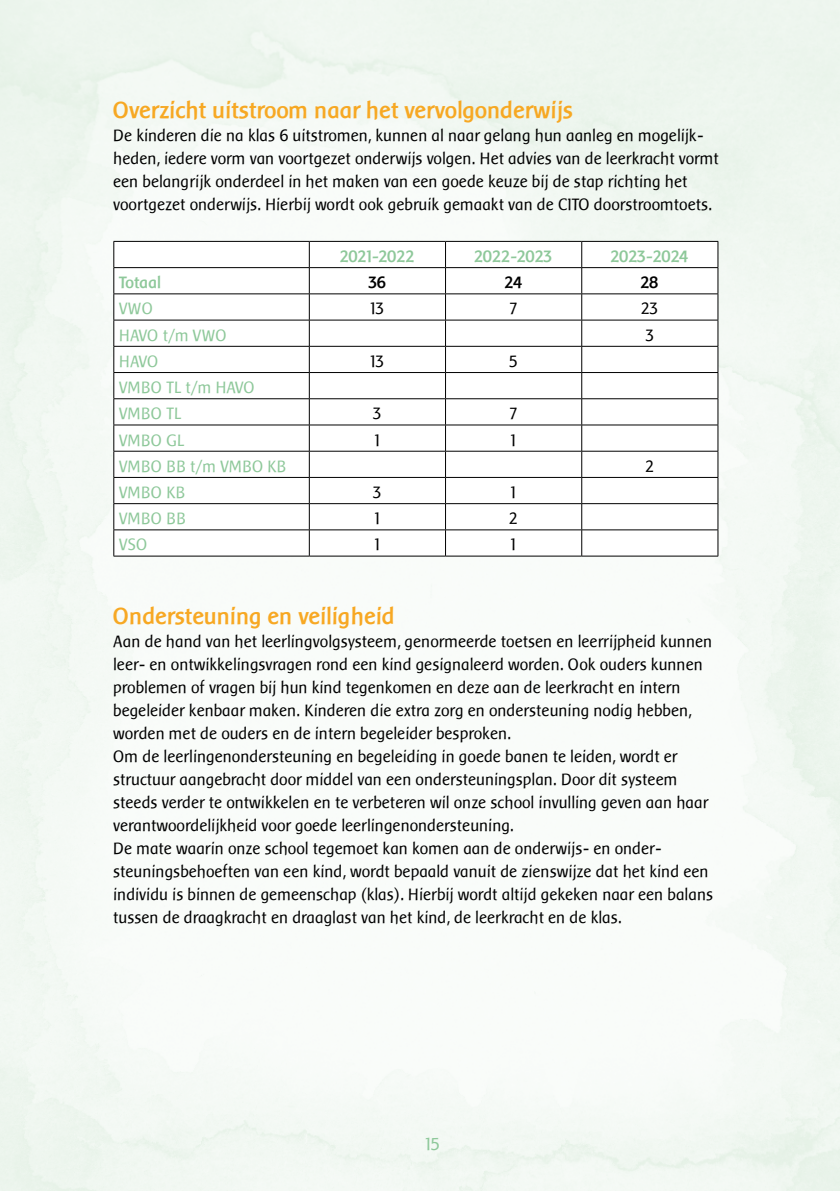
<style>
.page{position:relative;width:840px;height:1191px;background:#fff}
.page>*{position:absolute;margin:0;border:0;box-sizing:border-box;transform-origin:0 0}
.t1{font:700 24px "Baar Sophia";color:#f7a823}
.t2{font:18px "Baar Sophia";color:#8ec89a}
.t3{font:17px/23px "Baar Sophia";color:#000}
.t4{font:17px/26.2px "Baar Sophia";color:#8ec89a}
.t5{font:700 17px "Baar Sophia";letter-spacing:-.02em;color:#8ec89a}
.t6{font:700 17px "Baar Sophia";color:#000}
</style>
<div class="page">
<img style="left:0;top:0;width:839px;height:1191px">
<svg style="left:114px;top:242px;width:603px;height:314px"></svg>
<hr style="left:113px;top:241px;width:196px;height:1px;background:#000">
<hr style="left:309px;top:241px;width:136px;height:1px;background:#000">
<hr style="left:445px;top:241px;width:136px;height:1px;background:#000">
<hr style="left:581px;top:241px;width:136px;height:1px;background:#000">
<hr style="left:113px;top:267px;width:196px;height:1px;background:#000">
<hr style="left:309px;top:267px;width:136px;height:1px;background:#000">
<hr style="left:445px;top:267px;width:136px;height:1px;background:#000">
<hr style="left:581px;top:267px;width:136px;height:1px;background:#000">
<hr style="left:113px;top:293px;width:196px;height:1px;background:#000">
<hr style="left:309px;top:293px;width:136px;height:1px;background:#000">
<hr style="left:445px;top:293px;width:136px;height:1px;background:#000">
<hr style="left:581px;top:293px;width:136px;height:1px;background:#000">
<hr style="left:113px;top:320px;width:196px;height:1px;background:#000">
<hr style="left:309px;top:320px;width:136px;height:1px;background:#000">
<hr style="left:445px;top:320px;width:136px;height:1px;background:#000">
<hr style="left:581px;top:320px;width:136px;height:1px;background:#000">
<hr style="left:113px;top:346px;width:196px;height:1px;background:#000">
<hr style="left:309px;top:346px;width:136px;height:1px;background:#000">
<hr style="left:445px;top:346px;width:136px;height:1px;background:#000">
<hr style="left:581px;top:346px;width:136px;height:1px;background:#000">
<hr style="left:113px;top:372px;width:196px;height:1px;background:#000">
<hr style="left:309px;top:372px;width:136px;height:1px;background:#000">
<hr style="left:445px;top:372px;width:136px;height:1px;background:#000">
<hr style="left:581px;top:372px;width:136px;height:1px;background:#000">
<hr style="left:113px;top:398px;width:196px;height:1px;background:#000">
<hr style="left:309px;top:398px;width:136px;height:1px;background:#000">
<hr style="left:445px;top:398px;width:136px;height:1px;background:#000">
<hr style="left:581px;top:398px;width:136px;height:1px;background:#000">
<hr style="left:113px;top:424px;width:196px;height:1px;background:#000">
<hr style="left:309px;top:424px;width:136px;height:1px;background:#000">
<hr style="left:445px;top:424px;width:136px;height:1px;background:#000">
<hr style="left:581px;top:424px;width:136px;height:1px;background:#000">
<hr style="left:113px;top:451px;width:196px;height:1px;background:#000">
<hr style="left:309px;top:451px;width:136px;height:1px;background:#000">
<hr style="left:445px;top:451px;width:136px;height:1px;background:#000">
<hr style="left:581px;top:451px;width:136px;height:1px;background:#000">
<hr style="left:113px;top:477px;width:196px;height:1px;background:#000">
<hr style="left:309px;top:477px;width:136px;height:1px;background:#000">
<hr style="left:445px;top:477px;width:136px;height:1px;background:#000">
<hr style="left:581px;top:477px;width:136px;height:1px;background:#000">
<hr style="left:113px;top:503px;width:196px;height:1px;background:#000">
<hr style="left:309px;top:503px;width:136px;height:1px;background:#000">
<hr style="left:445px;top:503px;width:136px;height:1px;background:#000">
<hr style="left:581px;top:503px;width:136px;height:1px;background:#000">
<hr style="left:113px;top:529px;width:196px;height:1px;background:#000">
<svg style="left:113px;top:242px;width:1px;height:314px"></svg>
<hr style="left:309px;top:529px;width:136px;height:1px;background:#000">
<svg style="left:309px;top:242px;width:1px;height:314px"></svg>
<hr style="left:445px;top:529px;width:136px;height:1px;background:#000">
<svg style="left:445px;top:242px;width:1px;height:314px"></svg>
<hr style="left:581px;top:529px;width:136px;height:1px;background:#000">
<svg style="left:581px;top:242px;width:1px;height:314px"></svg>
<svg style="left:717px;top:242px;width:1px;height:314px"></svg>
<hr style="left:113px;top:556px;width:196px;height:1px;background:#000">
<hr style="left:309px;top:556px;width:136px;height:1px;background:#000">
<hr style="left:445px;top:556px;width:136px;height:1px;background:#000">
<hr style="left:581px;top:556px;width:136px;height:1px;background:#000">
<h1 class="t1" style="left:113px;top:97px;width:461px">Overzicht uitstroom naar het vervolgonderwijs</h1>
<p class="t3" style="left:113px;top:124px;width:607px">De kinderen die na klas 6 uitstromen, kunnen al naar gelang hun aanleg en mogelijk&shy;heden, iedere vorm van voortgezet onderwijs volgen. Het advies van de leerkracht vormt een belangrijk onderdeel in het maken van een goede keuze bij de stap richting het voortgezet onderwijs. Hierbij wordt ook gebruik gemaakt van de CITO doorstroomtoets.</p>
<p class="t5" style="left:340px;top:247px;width:76px">2021-2022</p>
<p class="t5" style="left:474px;top:247px;width:79px">2022-2023</p>
<p class="t5" style="left:610px;top:247px;width:79px">2023-2024</p>
<p class="t5" style="left:119px;top:273px;width:43px">Totaal</p>
<p class="t6" style="left:368px;top:273px;width:19px">36</p>
<p class="t6" style="left:504px;top:273px;width:19px">24</p>
<p class="t6" style="left:640px;top:273px;width:19px">28</p>
<p class="t4" style="left:119px;top:296px;width:35px">VWO</p>
<p class="t3" style="left:370px;top:297px;width:16px">13</p>
<p class="t3" style="left:509px;top:297px;width:9px">7</p>
<p class="t3" style="left:641px;top:297px;width:19px">23</p>
<p class="t4" style="left:119px;top:322px;width:109px">HAVO t/m VWO</p>
<p class="t3" style="left:645px;top:323px;width:10px">3</p>
<p class="t4" style="left:119px;top:348px;width:41px">HAVO</p>
<p class="t3" style="left:370px;top:350px;width:16px">13</p>
<p class="t3" style="left:509px;top:350px;width:10px">5</p>
<p class="t4" style="left:119px;top:374px;width:137px">VMBO TL t/m HAVO<br>VMBO TL</p>
<p class="t3" style="left:373px;top:402px;width:10px">3</p>
<p class="t3" style="left:509px;top:402px;width:9px">7</p>
<p class="t4" style="left:119px;top:427px;width:67px">VMBO GL</p>
<p class="t3" style="left:374px;top:428px;width:8px">1</p>
<p class="t3" style="left:510px;top:428px;width:8px">1</p>
<p class="t4" style="left:119px;top:453px;width:169px">VMBO BB t/m VMBO KB</p>
<p class="t3" style="left:645px;top:455px;width:10px">2</p>
<p class="t4" style="left:119px;top:479px;width:68px">VMBO KB</p>
<p class="t3" style="left:373px;top:481px;width:10px">3</p>
<p class="t3" style="left:510px;top:481px;width:8px">1</p>
<p class="t4" style="left:119px;top:505px;width:68px">VMBO BB</p>
<p class="t3" style="left:374px;top:507px;width:8px">1</p>
<p class="t3" style="left:509px;top:507px;width:10px">2</p>
<p class="t4" style="left:119px;top:532px;width:30px">VSO</p>
<p class="t3" style="left:374px;top:533px;width:8px">1</p>
<p class="t3" style="left:510px;top:533px;width:8px">1</p>
<h1 class="t1" style="left:113px;top:603px;width:283px">Ondersteuning en veiligheid</h1>
<p class="t3" style="left:113px;top:630px;width:601px">Aan de hand van het leerlingvolgsysteem, genormeerde toetsen en leerrijpheid kunnen leer- en ontwikkelingsvragen rond een kind gesignaleerd worden. Ook ouders kunnen problemen of vragen bij hun kind tegenkomen en deze aan de leerkracht en intern begeleider kenbaar maken. Kinderen die extra zorg en ondersteuning nodig hebben, worden met de ouders en de intern begeleider besproken.<br>Om de leerlingenondersteuning en begeleiding in goede banen te leiden, wordt er structuur aangebracht door middel van een ondersteuningsplan. Door dit systeem steeds verder te ontwikkelen en te verbeteren wil onze school invulling geven aan haar verantwoordelijkheid voor goede leerlingenondersteuning.<br>De mate waarin onze school tegemoet kan komen aan de onderwijs- en onder&shy;steuningsbehoeften van een kind, wordt bepaald vanuit de zienswijze dat het kind een individu is binnen de gemeenschap (klas). Hierbij wordt altijd gekeken naar een balans tussen de draagkracht en draaglast van het kind, de leerkracht en de klas.</p>
<p class="t2" style="left:425px;top:1134px;width:17px">15</p>
</div>
